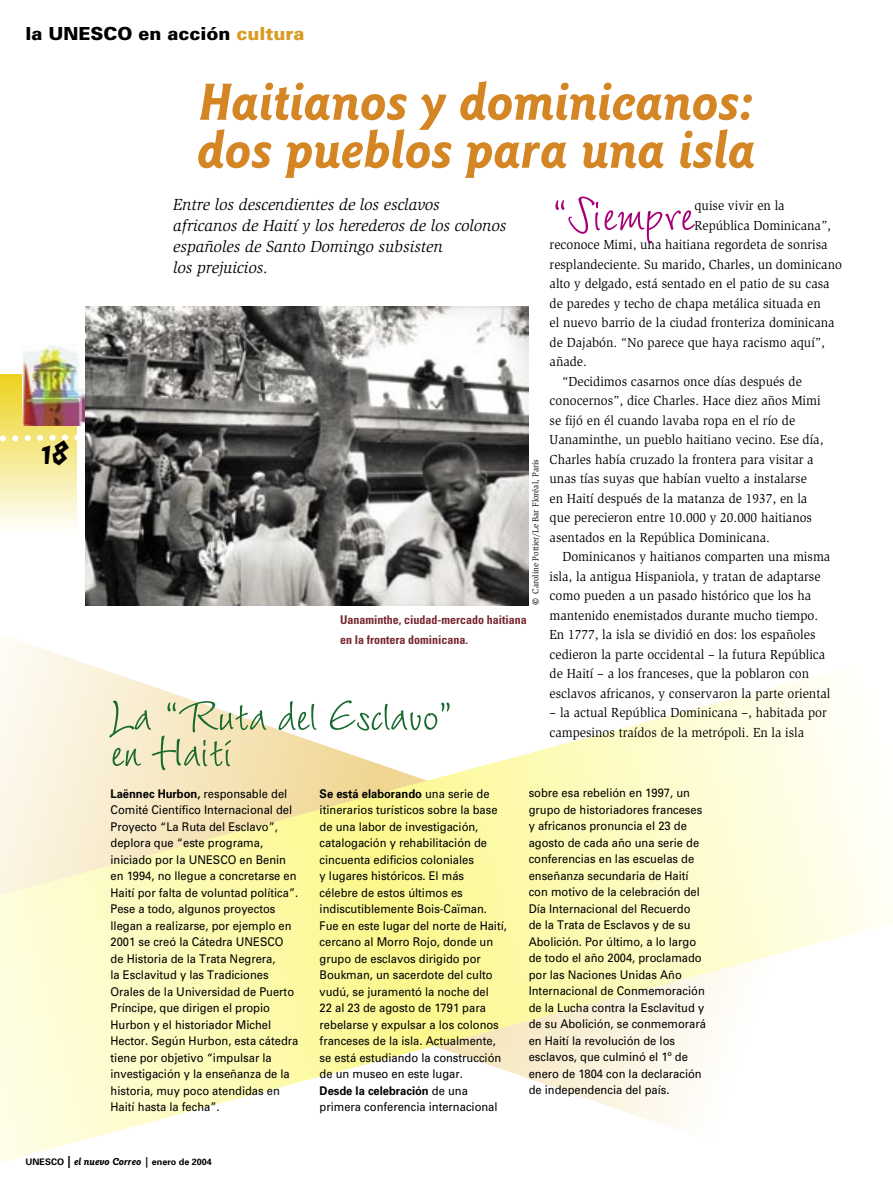
<style>
.page{position:relative;width:893px;height:1191px;background:#fff}
.page>*{position:absolute;margin:0;border:0;box-sizing:border-box;transform-origin:0 0}
.t1{font:68.1px "Wiesbaden Swing";color:#a50078;scale:.95 1}
.t2{font:63px "Wiesbaden Swing";letter-spacing:-.005em;color:#18692e;scale:.95 1}
.t3{font:italic 700 54px/48px "Goudy Sans";color:#d48625}
.t4{font:700 36px "Elektrix";color:#000}
.t5{font:900 18px "Univers";color:#000}
.t6{font:italic 16.5px/21px "Slimbach";color:#000}
.t7{font:13.5px/19.5px "Slimbach";color:#000;scale:.95 1}
.t8{font:12px/16.5px "Univers";color:#000;scale:.93 1}
.t9{font:700 condensed 12px/19.5px "Univers";color:#772731}
.t10{font:700 9px "Univers";color:#000}
.t11{font:8.85px "Slimbach";color:#000;scale:.95 1}
.s1{color:#da9a23}
.s2{font-size:13.5px}
.s3{font-weight:700}
.s4{font-size:12px}
.s5{font-family:"Goudy Sans";font-style:italic;font-size:10.5px}
</style>
<div class="page">
<div style="left:0;top:374px;width:77px;height:160px;background:linear-gradient(to bottom,#ecd21d,#fffefc)"></div>
<img style="left:22px;top:344px;width:63px;height:81px">
<svg style="left:0;top:431px;width:77px;height:14px"></svg>
<img style="left:85px;top:306px;width:443px;height:300px">
<svg style="left:0;top:662px;width:893px;height:500px"></svg>
<h3 class="t5" style="left:26px;top:22px;width:280px">la UNESCO en acción <span class="s1">cultura</span></h3>
<h3 class="t4" style="left:41px;top:431px;width:30px">18</h3>
<h3 class="t3" style="left:197px;top:78px;width:560px">Haitianos y dominicanos: dos pueblos para una isla</h3>
<h1 class="t1" style="left:550px;top:176px;width:154px">“Siempre</h1>
<p class="t7" style="left:694px;top:196px;width:96px">quise vivir en la</p>
<h3 class="t6" style="left:173px;top:194px;width:335px">Entre los descendientes de los esclavos africanos de Haití y los herederos de los colonos españoles de Santo Domingo subsisten<br>los prejuicios.</h3>
<p class="t7" style="left:694px;top:215px;width:145px">República Dominicana”,</p>
<p class="t7" style="left:550px;top:235px;width:294px">reconoce Mimi, una haitiana regordeta de sonrisa</p>
<p class="t7" style="left:550px;top:254px;width:309px">resplandeciente. Su marido, Charles, un dominicano</p>
<p class="t7" style="left:550px;top:274px;width:296px">alto y delgado, está sentado en el patio de su casa</p>
<p class="t7" style="left:550px;top:293px;width:287px">de paredes y techo de chapa metálica situada en</p>
<p class="t7" style="left:550px;top:313px;width:301px">el nuevo barrio de la ciudad fronteriza dominicana</p>
<p class="t7" style="left:550px;top:332px;width:291px">de Dajabón. “No parece que haya racismo aquí”,</p>
<p class="t7" style="left:550px;top:352px;width:41px">añade.</p>
<p class="t7" style="left:562px;top:371px;width:254px">“Decidimos casarnos once días después de</p>
<p class="t7" style="left:550px;top:391px;width:287px">conocernos”, dice Charles. Hace diez años Mimi</p>
<p class="t7" style="left:550px;top:410px;width:260px">se fijó en él cuando lavaba ropa en el río de</p>
<p class="t7" style="left:550px;top:430px;width:290px">Uanaminthe, un pueblo haitiano vecino. Ese día,</p>
<p class="t7" style="left:550px;top:449px;width:279px">Charles había cruzado la frontera para visitar a</p>
<p class="t7" style="left:550px;top:469px;width:272px">unas tías suyas que habían vuelto a instalarse</p>
<p class="t7" style="left:550px;top:488px;width:273px">en Haití después de la matanza de 1937, en la</p>
<p class="t7" style="left:550px;top:508px;width:278px">que perecieron entre 10.000 y 20.000 haitianos</p>
<p class="t7" style="left:550px;top:527px;width:234px">asentados en la República Dominicana.</p>
<p class="t7" style="left:562px;top:547px;width:284px">Dominicanos y haitianos comparten una misma</p>
<p class="t7" style="left:550px;top:566px;width:287px">isla, la antigua Hispaniola, y tratan de adaptarse</p>
<p class="t7" style="left:550px;top:586px;width:277px">como pueden a un pasado histórico que los ha</p>
<p class="t7" style="left:550px;top:605px;width:284px">mantenido enemistados durante mucho tiempo.</p>
<p class="t7" style="left:550px;top:625px;width:281px">En 1777, la isla se dividió en dos: los españoles</p>
<p class="t7" style="left:550px;top:644px;width:292px">cedieron la parte occidental – la futura República</p>
<p class="t7" style="left:550px;top:664px;width:275px">de Haití – a los franceses, que la poblaron con</p>
<p class="t7" style="left:550px;top:683px;width:297px">esclavos africanos, y conservaron la parte oriental</p>
<p class="t7" style="left:550px;top:703px;width:293px">– la actual República Dominicana –, habitada por campesinos traídos de la metrópoli. En la isla</p>
<p class="t11" style="left:530px;top:604px;width:154px;rotate:-90deg"><span class="s2">©</span> Caroline Pottier/Le Bar Floréal, París</p>
<p class="t9" style="left:340px;top:610px;width:188px">Uanaminthe, ciudad-mercado haitiana en la frontera dominicana.</p>
<h2 class="t2" style="left:111px;top:680px;width:364px">La “Ruta del Esclavo”</h2>
<h2 class="t2" style="left:111px;top:716px;width:130px">en Haití</h2>
<p class="t8" style="left:111px;top:785px;width:203px"><span class="s3">Laënnec Hurbon,</span> responsable del<br>Comité Científico Internacional del<br>Proyecto “La Ruta del Esclavo”, deplora que “este programa, iniciado por la UNESCO en Benin en 1994, no llegue a concretarse en<br>Haití por falta de voluntad política”.<br>Pese a todo, algunos proyectos llegan a realizarse, por ejemplo en<br>2001 se creó la Cátedra UNESCO de Historia de la Trata Negrera,<br>la Esclavitud y las Tradiciones<br>Orales de la Universidad de Puerto<br>Príncipe, que dirigen el propio<br>Hurbon y el historiador Michel<br>Hector. Según Hurbon, esta cátedra tiene por objetivo “impulsar la investigación y la enseñanza de la historia, muy poco atendidas en<br>Haití hasta la fecha”.</p>
<p class="t8" style="left:320px;top:785px;width:203px"><span class="s3">Se está elaborando</span> una serie de itinerarios turísticos sobre la base de una labor de investigación, catalogación y rehabilitación de cincuenta edificios coloniales<br>y lugares históricos. El más<br>célebre de estos últimos es indiscutiblemente Bois-Caïman.<br>Fue en este lugar del norte de Haití, cercano al Morro Rojo, donde un grupo de esclavos dirigido por<br>Boukman, un sacerdote del culto vudú, se juramentó la noche del<br>22 al 23 de agosto de 1791 para rebelarse y expulsar a los colonos franceses de la isla. Actualmente, se está estudiando la construcción de un museo en este lugar.<br><span class="s3">Desde la celebración</span> de una primera conferencia internacional</p>
<p class="t8" style="left:529px;top:785px;width:192px">sobre esa rebelión en 1997, un grupo de historiadores franceses y africanos pronuncia el 23 de agosto de cada año una serie de conferencias en las escuelas de enseñanza secundaria de Haití con motivo de la celebración del<br>Día Internacional del Recuerdo de la Trata de Esclavos y de su<br>Abolición. Por último, a lo largo de todo el año 2004, proclamado por las Naciones Unidas Año<br>Internacional de Conmemoración de la Lucha contra la Esclavitud y de su Abolición, se conmemorará en Haití la revolución de los esclavos, que culminó el 1º de enero de 1804 con la declaración de independencia del país.</p>
<p class="t10" style="left:26px;top:1156px;width:188px">UNESCO <span class="s4">|</span> <span class="s5">el nuevo Correo |</span> enero de 2004</p>
</div>
